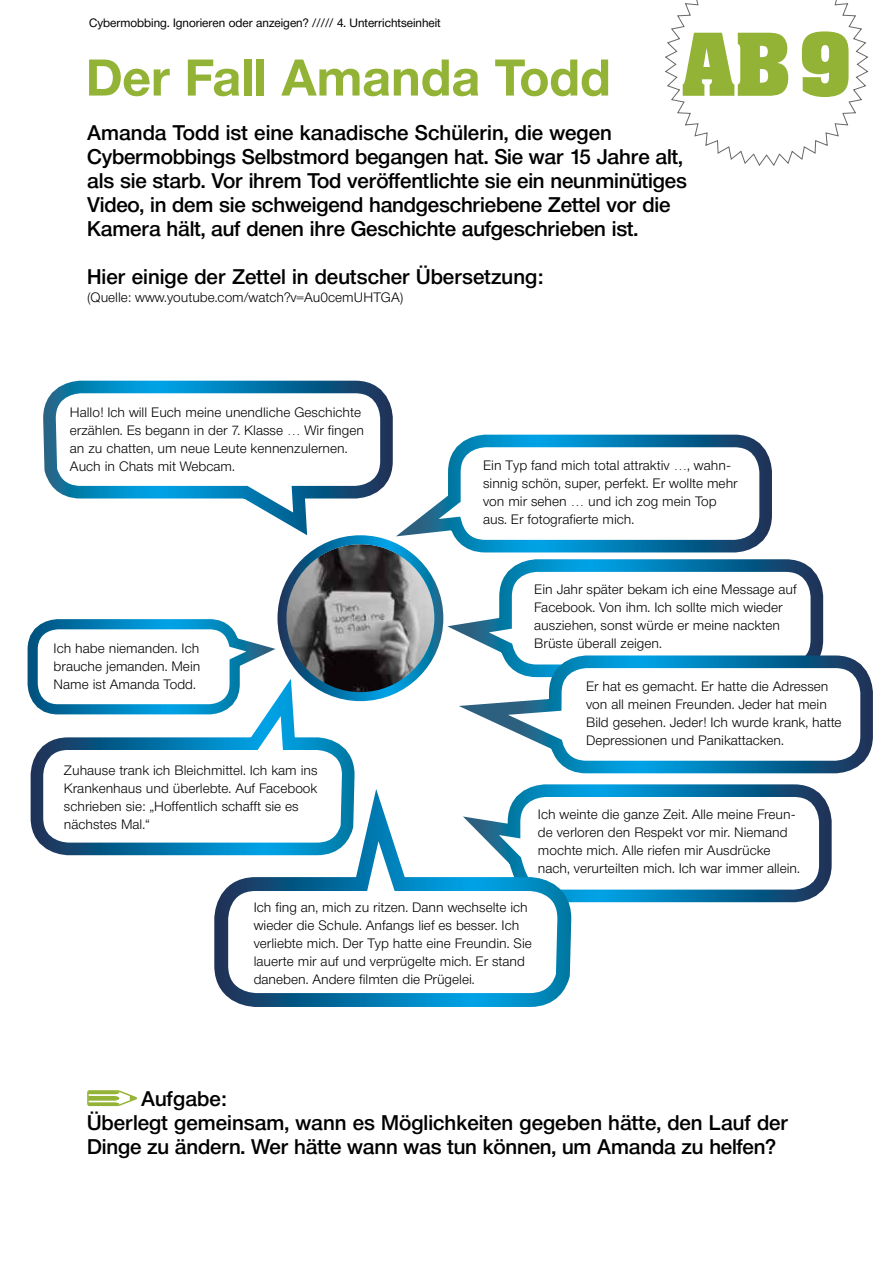
<style>
.page{position:relative;width:893px;height:1263px;background:#fff}
.page>*{position:absolute;margin:0;border:0;box-sizing:border-box;transform-origin:0 0}
.t1{font:700 73.65px "Aachen";color:#93b336}
.t2{font:700 51px "Neue Helvetica BQ";color:#93b336}
.t3{font:500 21px/24px "Neue Helvetica BQ";letter-spacing:-.01em;color:#000}
.t4{font:300 13.5px/18px "Neue Helvetica BQ";color:#000}
.t5{font:12px "Neue Helvetica BQ";color:#000}
</style>
<div class="page">
<hr style="left:892px;top:0;width:1px;height:1263px;background:#93b336">
<svg style="left:43px;top:380px;width:350px;height:167px"></svg>
<svg style="left:375px;top:428px;width:397px;height:131px"></svg>
<svg style="left:426px;top:553px;width:398px;height:116px"></svg>
<svg style="left:434px;top:649px;width:439px;height:125px"></svg>
<svg style="left:578px;top:784px;width:254px;height:119px"></svg>
<svg style="left:30px;top:660px;width:331px;height:196px"></svg>
<svg style="left:207px;top:763px;width:371px;height:244px"></svg>
<svg style="left:665px;top:0;width:204px;height:166px"></svg>
<svg style="left:27px;top:619px;width:263px;height:100px"></svg>
<img style="left:286px;top:544px;width:149px;height:149px;border-radius:74px">
<div style="left:277px;top:535px;width:166px;height:166px;border:9px solid #fff;border-radius:50%"></div>
<svg style="left:87px;top:1090px;width:50px;height:16px"></svg>
<p class="t5" style="left:89px;top:15px;width:353px">Cybermobbing. Ignorieren oder anzeigen? ///// 4. Unterrichtseinheit</p>
<h1 class="t1" style="left:682px;top:12px;width:170px">AB9</h1>
<h2 class="t2" style="left:86px;top:45px;width:526px">Der Fall Amanda Todd</h2>
<p class="t3" style="left:87px;top:120px;width:601px">Amanda Todd ist eine kanadische Schülerin, die wegen Cybermobbings Selbstmord begangen hat. Sie war 15 Jahre alt, als sie starb. Vor ihrem Tod veröffentlichte sie ein neunminütiges Video, in dem sie schweigend handgeschriebene Zettel vor die Kamera hält, auf denen ihre Geschichte aufgeschrieben ist.</p>
<h3 class="t3" style="left:87px;top:264px;width:457px">Hier einige der Zettel in deutscher Übersetzung:</h3>
<p class="t4" style="left:87px;top:288px;width:318px">(Quelle: www.youtube.com/watch?v=Au0cemUHTGA)</p>
<p class="t4" style="left:70px;top:403px;width:296px">Hallo! Ich will Euch meine unendliche Geschichte erzählen. Es begann in der 7. Klasse … Wir fingen an zu chatten, um neue Leute kennenzulernen.<br>Auch in Chats mit Webcam.</p>
<p class="t4" style="left:54px;top:640px;width:148px;text-align:justify">Ich habe niemanden. Ich brauche jemanden. Mein Name ist Amanda Todd.</p>
<p class="t4" style="left:64px;top:761px;width:255px">Zuhause trank ich Bleichmittel. Ich kam ins Krankenhaus und überlebte. Auf Facebook schrieben sie: „Hoffentlich schafft sie es nächstes Mal.“</p>
<p class="t4" style="left:483px;top:456px;width:256px">Ein Typ fand mich total attraktiv …, wahn&shy;sinnig schön, super, perfekt. Er wollte mehr von mir sehen … und ich zog mein Top aus. Er fotografierte mich.</p>
<p class="t4" style="left:534px;top:580px;width:264px">Ein Jahr später bekam ich eine Message auf Facebook. Von ihm. Ich sollte mich wieder ausziehen, sonst würde er meine nackten Brüste überall zeigen.</p>
<p class="t4" style="left:586px;top:677px;width:257px">Er hat es gemacht. Er hatte die Adressen von all meinen Freunden. Jeder hat mein Bild gesehen. Jeder! Ich wurde krank, hatte Depressionen und Panikattacken.</p>
<p class="t4" style="left:538px;top:805px;width:264px">Ich weinte die ganze Zeit. Alle meine Freun&shy;de verloren den Respekt vor mir. Niemand mochte mich. Alle riefen mir Ausdrücke nach, verurteilten mich. Ich war immer allein.</p>
<p class="t4" style="left:254px;top:898px;width:280px">Ich fing an, mich zu ritzen. Dann wechselte ich wieder die Schule. Anfangs lief es besser. Ich verliebte mich. Der Typ hatte eine Freundin. Sie lauerte mir auf und verprügelte mich. Er stand daneben. Andere filmten die Prügelei.</p>
<h3 class="t3" style="left:87px;top:1086px;width:703px;text-indent:54px">Aufgabe:<br>Überlegt gemeinsam, wann es Möglichkeiten gegeben hätte, den Lauf der<br>Dinge zu ändern. Wer hätte wann was tun können, um Amanda zu helfen?</h3>
</div>
